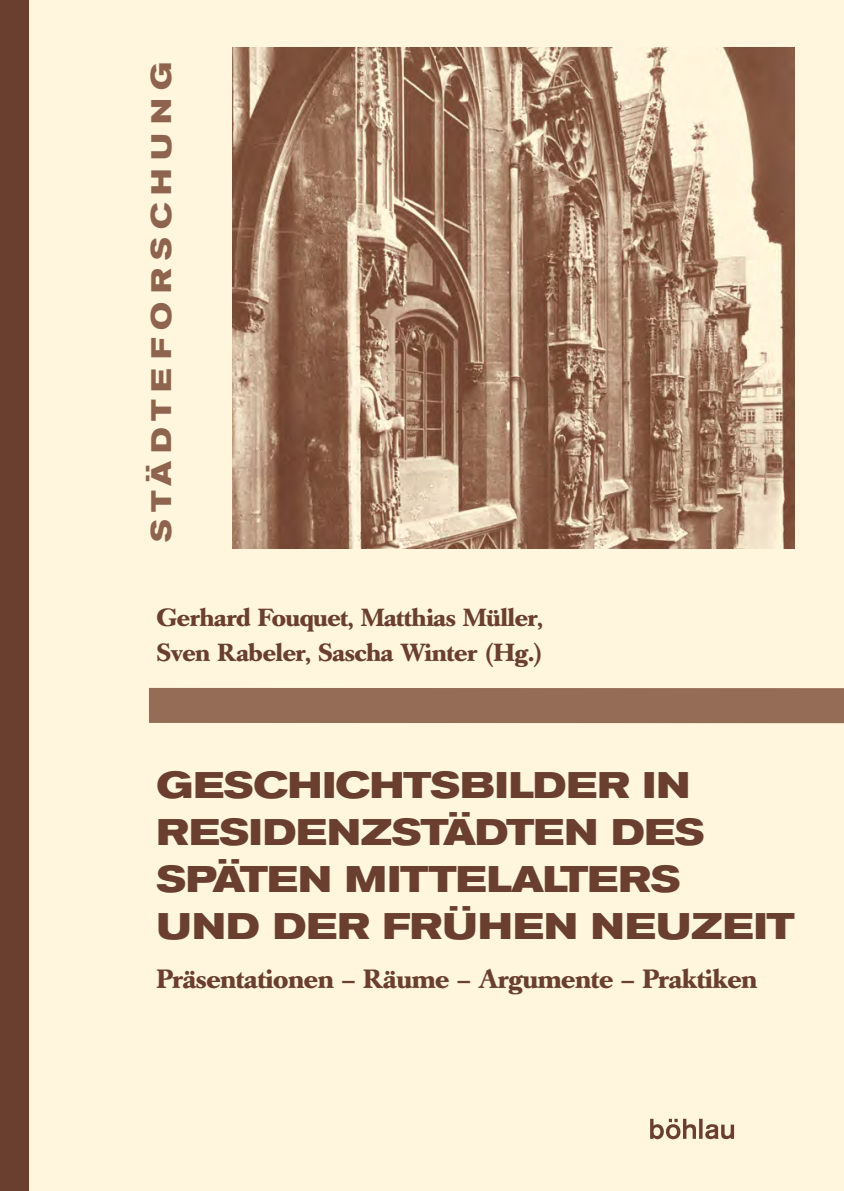
<style>
.page{position:relative;width:844px;height:1191px;background:#fff}
.page>*{position:absolute;margin:0;border:0;box-sizing:border-box;transform-origin:0 0}
.t1{font:700 expanded 36.75px/47.2px "Akzidenz Grotesk BE";letter-spacing:-.01em;color:#6a3f2f}
.t2{font:700 expanded 28px "Akzidenz Grotesk BE";letter-spacing:.295em;color:#8e644e}
.t3{font:700 26.25px "Caslon Buch BQ";letter-spacing:-.02em;color:#6a3f2f}
.t4{font:700 24.5px/35px "Caslon Buch BQ";letter-spacing:-.02em;color:#6a3f2f}
</style>
<div class="page">
<div style="left:0;top:0;width:843px;height:1191px;background:#fff6dd"></div>
<div style="left:149px;top:688px;width:694px;height:35px;background:#956d57"></div>
<div style="left:0;top:0;width:29px;height:1191px;background:#6a3f2f"></div>
<svg style="left:650px;top:1118px;width:83px;height:21px"></svg>
<img style="left:233px;top:47px;width:561px;height:502px">
<p class="t2" style="left:144px;top:542px;width:481px;rotate:-90deg">STÄDTEFORSCHUNG</p>
<p class="t4" style="left:156px;top:600px;width:388px">Gerhard Fouquet, Matthias Müller,<br>Sven Rabeler, Sascha Winter (Hg.)</p>
<p class="t1" style="left:156px;top:761px;width:640px">GESCHICHTSBILDER IN<br>RESIDENZSTÄDTEN DES<br>SPÄTEN MITTELALTERS<br>UND DER FRÜHEN NEUZEIT</p>
<p class="t3" style="left:156px;top:964px;width:602px">Präsentationen – Räume – Argumente – Praktiken</p>
</div>
